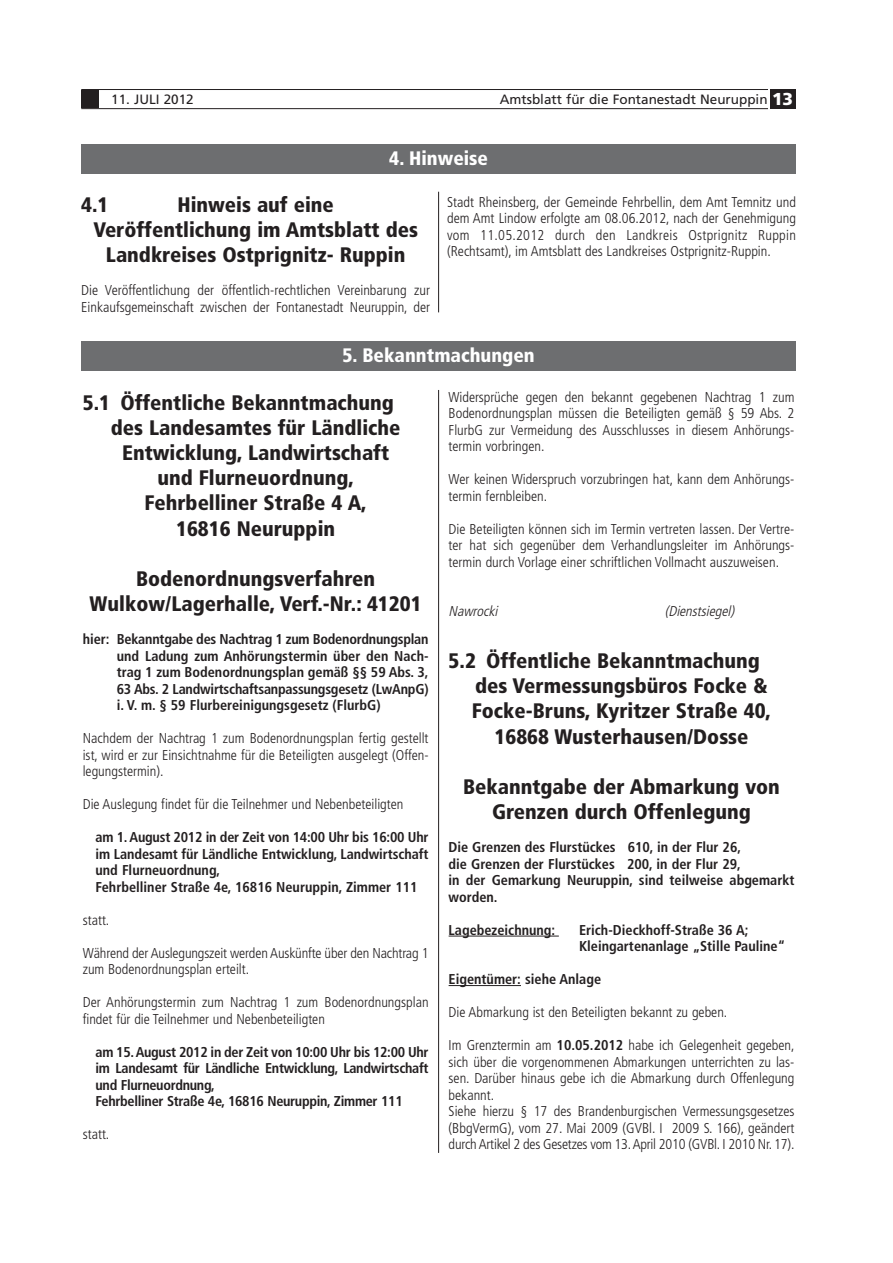
<style>
.page{position:relative;width:893px;height:1263px;background:#fff}
.page>*{position:absolute;margin:0;border:0;box-sizing:border-box;transform-origin:0 0}
.t1{font:900 condensed 21px/25.2px "Frutiger";color:#231f20;text-align:center}
.t2{font:900 condensed 19.5px "Frutiger";color:#fff}
.t3{font:300 condensed 14.25px/16.5px "Frutiger";color:#231f20}
.t4{font:700 condensed 14.25px/16.5px "Frutiger";letter-spacing:-.005em;color:#231f20}
.t5{font:italic 300 condensed 14.25px "Frutiger";color:#231f20}
.t6{font:13.5px "Frutiger";color:#231f20}
.s1{font-weight:900;font-size:17.25px;color:#fff}
.s2{font-weight:700}
</style>
<div class="page">
<div style="left:770px;top:89px;width:25px;height:19px;background:#231f20"></div>
<hr style="left:81px;top:89px;width:687px;height:1px;background:#231f20">
<hr style="left:81px;top:108px;width:687px;height:1px;background:#231f20">
<div style="left:81px;top:91px;width:17px;height:17px;background:#231f20"></div>
<div style="left:81px;top:145px;width:715px;height:29px;background:#6d6e70"></div>
<hr style="left:438px;top:192px;width:1px;height:120px;background:#231f20">
<div style="left:81px;top:341px;width:715px;height:30px;background:#6d6e70"></div>
<hr style="left:438px;top:390px;width:1px;height:763px;background:#231f20">
<hr style="left:448px;top:936px;width:111px;height:1px;background:#231f20">
<hr style="left:448px;top:985px;width:73px;height:1px;background:#231f20">
<p class="t6" style="left:111px;top:94px;width:84px">11. JULI 2012</p>
<p class="t6" style="left:499px;top:94px;width:295px">Amtsblatt für die Fontanestadt Neuruppin <span class="s1">13</span></p>
<h2 class="t2" style="left:389px;top:150px;width:100px">4. Hinweise</h2>
<h1 class="t1" style="left:93px;top:194px;width:326px">Hinweis auf eine<br>Veröffentlichung im Amtsblatt des<br>Landkreises Ostprignitz- Ruppin</h1>
<p class="t3" style="left:81px;top:283px;width:350px">Die Veröffentlichung der öffentlich-rechtlichen Vereinbarung zur<br>Einkaufsgemeinschaft zwischen der Fontanestadt Neuruppin, der</p>
<h1 class="t1" style="left:81px;top:194px;width:29px">4.1</h1>
<p class="t3" style="left:447px;top:195px;width:350px;text-align:justify">Stadt Rheinsberg, der Gemeinde Fehrbellin, dem Amt Temnitz und dem Amt Lindow erfolgte am 08.06.2012, nach der Genehmigung vom 11.05.2012 durch den Landkreis Ostprignitz Ruppin (Rechtsamt), im Amtsblatt des Landkreises Ostprignitz-Ruppin.</p>
<h2 class="t2" style="left:342px;top:347px;width:194px">5. Bekanntmachungen</h2>
<h1 class="t1" style="left:83px;top:391px;width:313px">5.1 Öffentliche Bekanntmachung</h1>
<h1 class="t1" style="left:111px;top:417px;width:291px">des Landesamtes für Ländliche</h1>
<h1 class="t1" style="left:122px;top:442px;width:268px">Entwicklung, Landwirtschaft</h1>
<h1 class="t1" style="left:157px;top:467px;width:198px">und Flurneuordnung,</h1>
<h1 class="t1" style="left:145px;top:492px;width:224px">Fehrbelliner Straße 4 A,</h1>
<h1 class="t1" style="left:176px;top:517px;width:161px">16816 Neuruppin</h1>
<h1 class="t1" style="left:90px;top:568px;width:333px">Bodenordnungsverfahren<br>Wulkow/Lagerhalle, Verf.-Nr.: 41201</h1>
<p class="t4" style="left:117px;top:632px;width:313px;text-align:justify;text-indent:-34px">hier: Bekanntgabe des Nachtrag 1 zum Bodenordnungsplan und Ladung zum Anhörungstermin über den Nach&shy;trag 1 zum Bodenordnungsplan gemäß §§ 59 Abs. 3, 63 Abs. 2 Landwirtschaftsanpassungsgesetz (LwAnpG) i. V. m. § 59 Flurbereinigungsgesetz (FlurbG)</p>
<p class="t3" style="left:83px;top:731px;width:347px;text-align:justify">Nachdem der Nachtrag 1 zum Bodenordnungsplan fertig gestellt ist, wird er zur Einsichtnahme für die Beteiligten ausgelegt (Offen&shy;legungstermin).</p>
<p class="t3" style="left:83px;top:797px;width:322px">Die Auslegung findet für die Teilnehmer und Nebenbeteiligten</p>
<p class="t4" style="left:95px;top:830px;width:334px">am 1. August 2012 in der Zeit von 14:00 Uhr bis 16:00 Uhr im Landesamt für Ländliche Entwicklung, Landwirtschaft und Flurneuordnung,<br>Fehrbelliner Straße 4e, 16816 Neuruppin, Zimmer 111</p>
<p class="t3" style="left:83px;top:913px;width:28px">statt.</p>
<p class="t3" style="left:83px;top:946px;width:347px">Während der Auslegungszeit werden Auskünfte über den Nachtrag 1 zum Bodenordnungsplan erteilt.</p>
<p class="t3" style="left:83px;top:995px;width:347px">Der Anhörungstermin zum Nachtrag 1 zum Bodenordnungsplan findet für die Teilnehmer und Nebenbeteiligten</p>
<p class="t4" style="left:95px;top:1045px;width:334px">am 15.August 2012 in der Zeit von 10:00 Uhr bis 12:00 Uhr im Landesamt für Ländliche Entwicklung, Landwirtschaft und Flurneuordnung,<br>Fehrbelliner Straße 4e, 16816 Neuruppin, Zimmer 111</p>
<p class="t3" style="left:83px;top:1127px;width:28px">statt.</p>
<p class="t3" style="left:448px;top:390px;width:347px;text-align:justify">Widersprüche gegen den bekannt gegebenen Nachtrag 1 zum Bodenordnungsplan müssen die Beteiligten gemäß § 59 Abs. 2<br>FlurbG zur Vermeidung des Ausschlusses in diesem Anhörungs&shy;termin vorbringen.</p>
<p class="t3" style="left:448px;top:472px;width:347px">Wer keinen Widerspruch vorzubringen hat, kann dem Anhörungs&shy;termin fernbleiben.</p>
<p class="t3" style="left:448px;top:522px;width:347px;text-align:justify">Die Beteiligten können sich im Termin vertreten lassen. Der Vertre&shy;ter hat sich gegenüber dem Verhandlungsleiter im Anhörungs&shy;termin durch Vorlage einer schriftlichen Vollmacht auszuweisen.</p>
<p class="t5" style="left:448px;top:605px;width:53px">Nawrocki</p>
<p class="t5" style="left:664px;top:605px;width:74px">(Dienstsiegel)</p>
<h1 class="t1" style="left:448px;top:650px;width:313px">5.2 Öffentliche Bekanntmachung</h1>
<h1 class="t1" style="left:475px;top:675px;width:294px">des Vermessungsbüros Focke &amp;</h1>
<h1 class="t1" style="left:472px;top:700px;width:301px">Focke-Bruns, Kyritzer Straße 40,</h1>
<h1 class="t1" style="left:494px;top:725px;width:255px">16868 Wusterhausen/Dosse</h1>
<h1 class="t1" style="left:463px;top:776px;width:318px">Bekanntgabe der Abmarkung von<br>Grenzen durch Offenlegung</h1>
<p class="t4" style="left:448px;top:840px;width:347px">Die Grenzen des Flurstückes 610, in der Flur 26,<br>die Grenzen der Flurstückes 200, in der Flur 29,<br>in der Gemarkung Neuruppin, sind teilweise abgemarkt worden.</p>
<p class="t4" style="left:448px;top:923px;width:108px">Lagebezeichnung:</p>
<p class="t4" style="left:579px;top:923px;width:207px">Erich-Dieckhoff-Straße 36 A;<br>Kleingartenanlage „Stille Pauline“</p>
<p class="t4" style="left:448px;top:972px;width:154px">Eigentümer: siehe Anlage</p>
<p class="t3" style="left:448px;top:1005px;width:280px">Die Abmarkung ist den Beteiligten bekannt zu geben.</p>
<p class="t3" style="left:448px;top:1038px;width:347px">Im Grenztermin am <span class="s2">10.05.2012</span> habe ich Gelegenheit gegeben, sich über die vorgenommenen Abmarkungen unterrichten zu las&shy;sen. Darüber hinaus gebe ich die Abmarkung durch Offenlegung bekannt.<br>Siehe hierzu § 17 des Brandenburgischen Vermessungsgesetzes (BbgVermG), vom 27. Mai 2009 (GVBl. I 2009 S. 166), geändert durch Artikel 2 des Gesetzes vom 13.April 2010 (GVBl. I 2010 Nr. 17).</p>
</div>
